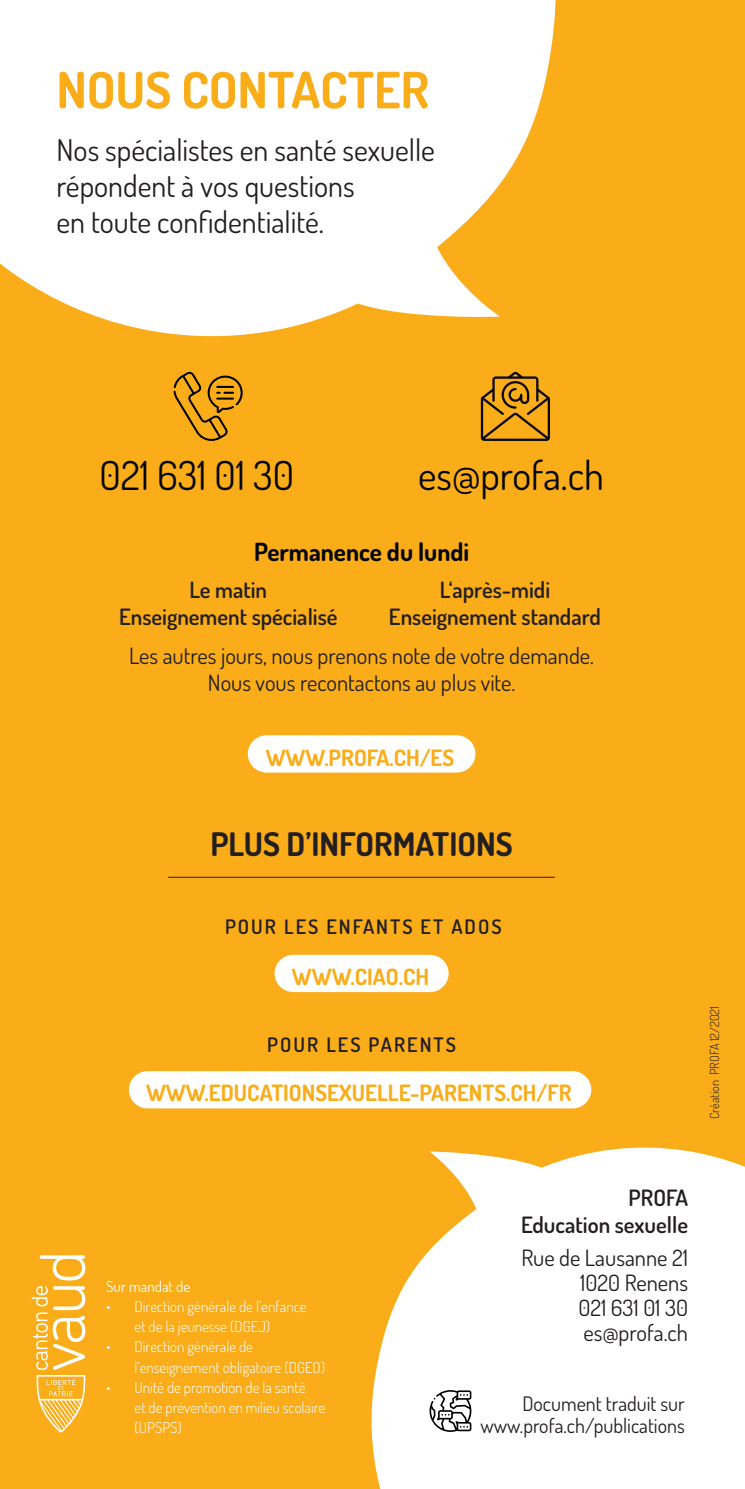
<style>
.page{position:relative;width:745px;height:1489px;background:#fff}
.page>*{position:absolute;margin:0;border:0;box-sizing:border-box;transform-origin:0 0}
.t1{font:700 50px "Dosis";color:#faad19}
.ACCROCHE_BLANC{font:40px "Dosis";color:#040503}
.Texte_sur_les_foncti{font:700 32.5px "Dosis";color:#231f20}
.t2{font:30px/36px "Dosis";color:#231f20}
.ACCROCHE_BLANC-2{font:700 25px "Dosis";color:#040503}
.ADRESSE_REGULAR{font:22.5px/25px "Dosis";color:#231f20;text-align:justify}
.ADRESSE_BOLD{font:600 22.5px/27px "Dosis";color:#231f20;text-align:right}
.URL_JAUNE{font:700 22.5px "Dosis";color:#faad19}
.ADRESSE_REGULAR-2{font:20px/22.5px "Dosis";color:#231f20;text-align:right}
.H4_noir{font:600 20px "Dosis";letter-spacing:.1em;color:#231f20}
.t3{font:300 15px/20px "Dosis";color:#fff}
.t4{font:15px "Dosis";color:#fff}
.ADRESSE_REGULAR-3{font:300 12.5px "Dosis";color:#231f20}
</style>
<div class="page">
<div style="left:0;top:0;width:744px;height:1488px;background:#faad19"></div>
<svg style="left:0;top:0;width:556px;height:337px;background:#fef3de"></svg>
<svg style="left:173px;top:372px;width:69px;height:69px"></svg>
<svg style="left:480px;top:372px;width:69px;height:69px"></svg>
<svg style="left:371px;top:1147px;width:373px;height:341px;background:#fef5e3"></svg>
<div style="left:129px;top:1071px;width:462px;height:37px;background:#fff;border-radius:19px"></div>
<div style="left:274px;top:954px;width:174px;height:38px;background:#fff;border-radius:19px"></div>
<div style="left:247px;top:735px;width:228px;height:37px;background:#fff;border-radius:19px"></div>
<hr style="left:168px;top:876px;width:386px;height:1px;background:#231f20">
<svg style="left:32px;top:1255px;width:53px;height:177px"></svg>
<svg style="left:429px;top:1389px;width:42px;height:42px;background:#b0b0b0"></svg>
<p class="t1" style="left:56px;top:58px;width:374px">NOUS CONTACTER</p>
<p class="t2" style="left:56px;top:131px;width:379px">Nos spécialistes en santé sexuelle répondent à vos questions</p>
<p class="t2" style="left:56px;top:203px;width:269px">en toute confidentialité.</p>
<p class="ACCROCHE_BLANC" style="left:99px;top:449px;width:196px">021 631 01 30</p>
<p class="ACCROCHE_BLANC" style="left:418px;top:449px;width:187px">es@profa.ch</p>
<p class="ACCROCHE_BLANC-2" style="left:254px;top:536px;width:216px">Permanence du lundi</p>
<p class="ADRESSE_BOLD" style="left:189px;top:576px;width:79px">Le matin</p>
<p class="ADRESSE_BOLD" style="left:119px;top:603px;width:220px">Enseignement spécialisé</p>
<p class="ADRESSE_BOLD" style="left:439px;top:576px;width:112px">L‘après-midi</p>
<p class="ADRESSE_BOLD" style="left:388px;top:603px;width:213px">Enseignement standard</p>
<p class="ADRESSE_REGULAR" style="left:129px;top:642px;width:466px">Les autres jours, nous prenons note de votre demande.</p>
<p class="ADRESSE_REGULAR" style="left:208px;top:669px;width:308px">Nous vous recontactons au plus vite.</p>
<p class="URL_JAUNE" style="left:265px;top:742px;width:190px">WWW.PROFA.CH/ES</p>
<p class="Texte_sur_les_foncti" style="left:210px;top:822px;width:304px">PLUS D’INFORMATIONS</p>
<p class="H4_noir" style="left:225px;top:913px;width:278px">POUR LES ENFANTS ET ADOS</p>
<p class="URL_JAUNE" style="left:292px;top:962px;width:138px">WWW.CIAO.CH</p>
<p class="H4_noir" style="left:267px;top:1031px;width:190px">POUR LES PARENTS</p>
<p class="URL_JAUNE" style="left:146px;top:1078px;width:427px">WWW.EDUCATIONSEXUELLE-PARENTS.CH/FR</p>
<p class="ADRESSE_REGULAR-3" style="left:706px;top:1118px;width:115px;rotate:-90deg">Création PROFA 12/2021</p>
<p class="t4" style="left:106px;top:1276px;width:85px">Sur mandat de</p>
<p class="t3" style="left:106px;top:1296px;width:202px;text-align:center">• Direction générale de l’enfance et de la jeunesse (DGEJ)</p>
<p class="t3" style="left:134px;top:1336px;width:192px;text-indent:-28px">• Direction générale de l’enseignement obligatoire (DGEO)</p>
<p class="t3" style="left:134px;top:1376px;width:192px;text-indent:-28px">• Unité de promotion de la santé<br>et de prévention en milieu scolaire (UPSPS)</p>
<p class="ADRESSE_BOLD" style="left:520px;top:1183px;width:168px">PROFA<br>Education sexuelle</p>
<p class="ADRESSE_REGULAR" style="left:578px;top:1243px;width:111px;text-indent:-57px">Rue de Lausanne 21<br>1020 Renens 021 631 01 30 es@profa.ch</p>
<p class="ADRESSE_REGULAR-2" style="left:480px;top:1391px;width:206px">Document traduit sur www.profa.ch/publications</p>
</div>
